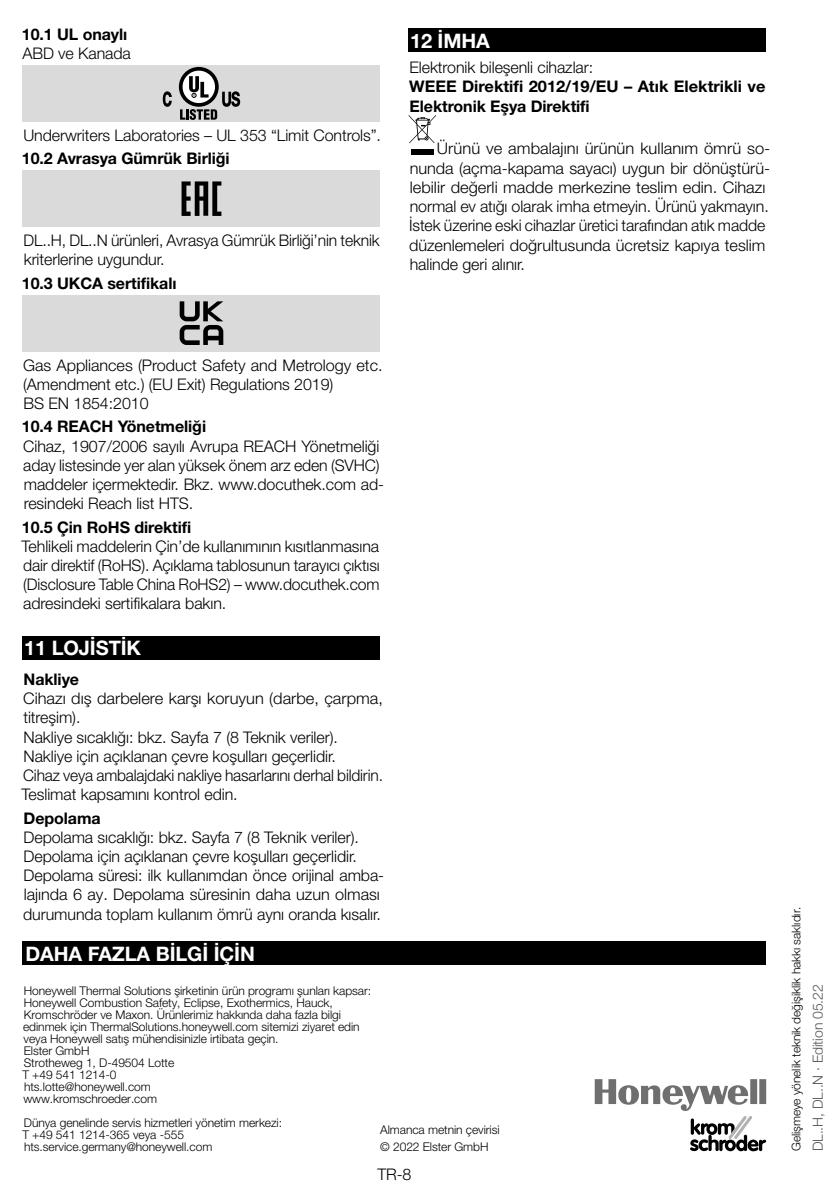
<style>
.page{position:relative;width:840px;height:1191px;background:#fff}
.page>*{position:absolute;margin:0;border:0;box-sizing:border-box;transform-origin:0 0}
.t1{font:700 20px "Helvetica Neue LT Pro";letter-spacing:-.005em;color:#fff}
.t2{font:300 16px/19.2px "Helvetica Neue LT Pro";letter-spacing:-.005em;color:#000}
.t3{font:700 16px/19.2px "Helvetica Neue LT Pro";letter-spacing:-.005em;color:#000}
.t4{font:300 14px "Helvetica Neue LT Pro";letter-spacing:-.005em;color:#575756}
.t5{font:300 12px/12px "Helvetica Neue LT Pro";letter-spacing:-.005em;color:#000}
</style>
<div class="page">
<div style="left:23px;top:636px;width:357px;height:24px;background:#000"></div>
<div style="left:23px;top:65px;width:357px;height:57px;background:#dadada"></div>
<svg style="left:179px;top:67px;width:39px;height:40px"></svg>
<div style="left:182px;top:71px;width:33px;height:32px;background:#fff;border-radius:50%"></div>
<svg style="left:163px;top:91px;width:9px;height:16px"></svg>
<svg style="left:180px;top:76px;width:60px;height:44px"></svg>
<div style="left:23px;top:170px;width:357px;height:57px;background:#dadada"></div>
<svg style="left:181px;top:181px;width:40px;height:35px"></svg>
<div style="left:23px;top:295px;width:357px;height:56px;background:#dadada"></div>
<svg style="left:179px;top:301px;width:44px;height:44px"></svg>
<div style="left:408px;top:28px;width:357px;height:24px;background:#000"></div>
<div style="left:410px;top:149px;width:23px;height:5px;background:#000"></div>
<svg style="left:408px;top:115px;width:28px;height:28px"></svg>
<svg style="left:594px;top:1079px;width:171px;height:72px"></svg>
<div style="left:23px;top:941px;width:742px;height:24px;background:#000"></div>
<p class="t3" style="left:22px;top:24px;width:107px">10.1 UL onaylı</p>
<p class="t2" style="left:22px;top:43px;width:110px">ABD ve Kanada</p>
<p class="t2" style="left:23px;top:125px;width:359px">Underwriters Laboratories – UL 353 “Limit Controls”.</p>
<p class="t3" style="left:22px;top:149px;width:209px">10.2 Avrasya Gümrük Birliği</p>
<p class="t2" style="left:24px;top:231px;width:357px">DL..H, DL..N ürünleri, Avrasya Gümrük Birliği’nin teknik kriterlerine uygundur.</p>
<p class="t3" style="left:22px;top:273px;width:156px">10.3 UKCA sertifikalı</p>
<p class="t1" style="left:410px;top:28px;width:81px">12 İMHA</p>
<p class="t2" style="left:409px;top:58px;width:185px">Elektronik bileşenli cihazlar:</p>
<p class="t3" style="left:409px;top:77px;width:27px">WEEE</p>
<p class="t3" style="left:409px;top:77px;width:357px;text-indent:53px">Direktifi 2012/19/EU – Atık Elektrikli ve<br>Elektronik Eşya Direktifi</p>
<p class="t2" style="left:409px;top:139px;width:362px;text-indent:28px">Ürünü ve ambalajını ürünün kullanım ömrü so&shy;nunda (açma-kapama sayacı) uygun bir dönüştürü&shy;lebilir değerli madde merkezine teslim edin. Cihazı normal ev atığı olarak imha etmeyin. Ürünü yakmayın.<br>İstek üzerine eski cihazlar üretici tarafından atık madde düzenlemeleri doğrultusunda ücretsiz kapıya teslim halinde geri alınır.</p>
<p class="t2" style="left:23px;top:355px;width:361px">Gas Appliances (Product Safety and Metrology etc. (Amendment etc.) (EU Exit) Regulations 2019)<br>BS EN 1854:2010</p>
<p class="t3" style="left:22px;top:417px;width:186px">10.4 REACH Yönetmeliği</p>
<p class="t2" style="left:23px;top:436px;width:362px">Cihaz, 1907/2006 sayılı Avrupa REACH Yönetmeliği aday listesinde yer alan yüksek önem arz eden (SVHC) maddeler içermektedir. Bkz. www.docuthek.com ad&shy;resindeki Reach list HTS.</p>
<p class="t3" style="left:22px;top:517px;width:171px">10.5 Çin RoHS direktifi</p>
<p class="t2" style="left:22px;top:536px;width:359px;text-align:justify">Tehlikeli maddelerin Çin’de kullanımının kısıtlanmasına dair direktif (RoHS). Açıklama tablosunun tarayıcı çıktısı (Disclosure Table China RoHS2) – www.docuthek.com adresindeki sertifikalara bakın.</p>
<p class="t1" style="left:24px;top:636px;width:108px">11 LOJISTIK</p>
<p class="t3" style="left:24px;top:669px;width:57px">Nakliye</p>
<p class="t2" style="left:22px;top:688px;width:363px">Cihazı dış darbelere karşı koruyun (darbe, çarpma, titreşim).<br>Nakliye sıcaklığı: bkz. Sayfa 7 (8 Teknik veriler).<br>Nakliye için açıklanan çevre koşulları geçerlidir.<br>Cihaz veya ambalajdaki nakliye hasarlarını derhal bildirin.<br>Teslimat kapsamını kontrol edin.</p>
<p class="t3" style="left:24px;top:808px;width:79px">Depolama</p>
<p class="t2" style="left:23px;top:827px;width:362px">Depolama sıcaklığı: bkz. Sayfa 7 (8 Teknik veriler).<br>Depolama için açıklanan çevre koşulları geçerlidir.<br>Depolama süresi: ilk kullanımdan önce orijinal amba&shy;lajında 6 ay. Depolama süresinin daha uzun olması durumunda toplam kullanım ömrü aynı oranda kısalır.</p>
<p class="t1" style="left:26px;top:941px;width:199px">DAHA FAZLA BILGI IÇIN</p>
<p class="t5" style="left:22px;top:984px;width:350px">Honeywell Thermal Solutions şirketinin ürün programı şunları kapsar:<br>Honeywell Combustion Safety, Eclipse, Exothermics, Hauck, Kromschröder ve Maxon. Ürünlerimiz hakkında daha fazla bilgi edinmek için ThermalSolutions.honeywell.com sitemizi ziyaret edin veya Honeywell satış mühendisinizle irtibata geçin.<br>Elster GmbH<br>Strotheweg 1, D-49504 Lotte<br>T +49 541 1214-0<br>hts.lotte@honeywell.com<br>www.kromschroeder.com</p>
<p class="t5" style="left:22px;top:1116px;width:261px">Dünya genelinde servis hizmetleri yönetim merkezi:<br>T +49 541 1214-365 veya -555 hts.service.germany@honeywell.com</p>
<p class="t5" style="left:380px;top:1123px;width:121px">Almanca metnin çevirisi</p>
<p class="t5" style="left:380px;top:1140px;width:110px">© 2022 Elster GmbH</p>
<p class="t2" style="left:377px;top:1164px;width:36px">TR-8</p>
<p class="t5" style="left:789px;top:1151px;width:246px;rotate:-90deg">Gelişmeye yönelik teknik değişiklik hakkı saklıdır.</p>
<p class="t4" style="left:809px;top:1151px;width:168px;rotate:-90deg">DL..H, DL..N · Edition 05.22</p>
</div>
